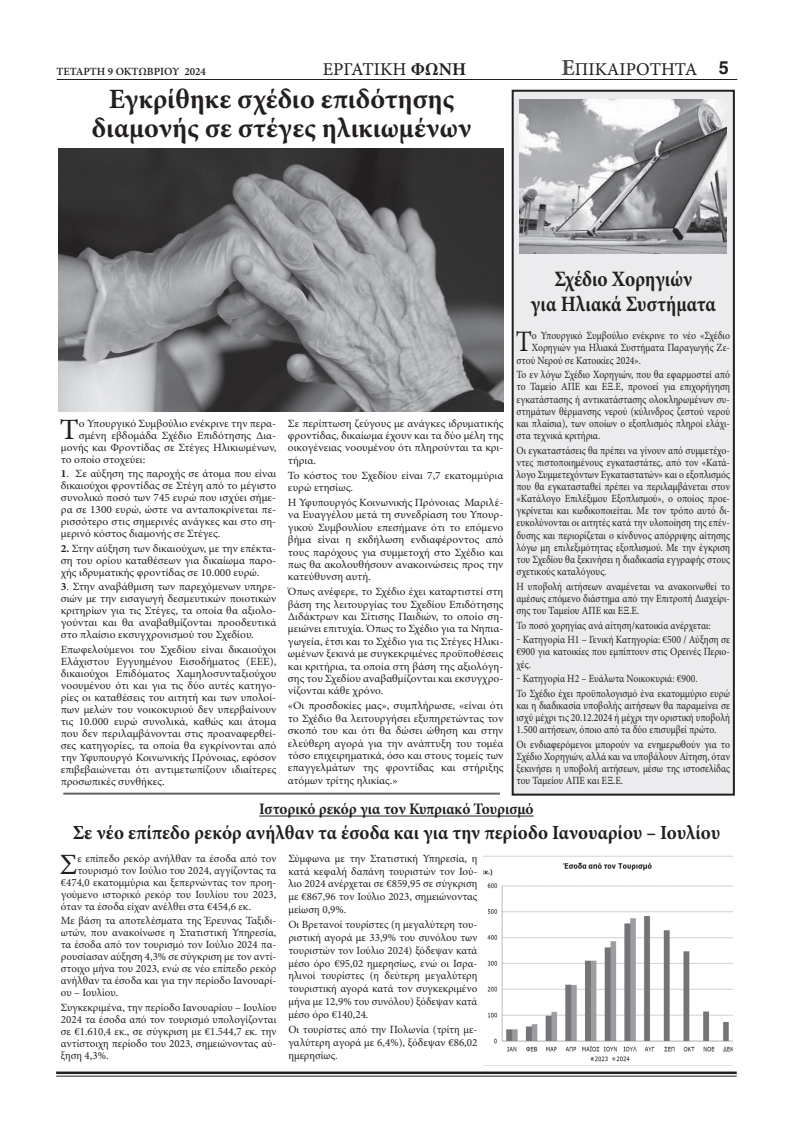
<style>
.page{position:relative;width:794px;height:1134px;background:#fff}
.page>*{position:absolute;margin:0;border:0;box-sizing:border-box;transform-origin:0 0}
.t1{font:29.7px "Minion Pro";color:#231f20;scale:.88 1}
.t2{font:29.5px "Minion Pro";color:#231f20}
.t3{font:29.5px "Minion Pro";color:#231f20;scale:1.04 1}
.t4{font:700 28px "Minion Pro";color:#231f20}
.t5{font:700 22px "Minion Pro";color:#231f20;scale:.88 1}
.t6{font:700 20px "Minion Pro";color:#231f20;scale:.95 1}
.t7{font:18px "Minion Pro Capt";color:#231f20}
.t8{font:700 18px "Helvetica";color:#231f20}
.t9{font:700 16px "Minion Pro";color:#231f20;scale:.95 1}
.t10{font:11px/12.4px "Minion Pro";color:#231f20;text-align:justify;scale:1.04 1}
.t11{font:11px/12.2px "Minion Pro";color:#231f20;text-align:justify;scale:.88 1}
.t12{font:11px/12.8px "Minion Pro";color:#231f20;text-align:justify}
.t13{font:600 11px "Minion Pro";color:#231f20}
.s1{font-family:"Minion Pro";font-weight:700}
.s2{font-family:"Minion Pro";font-weight:700;font-size:23px;color:#4b4c4d}
.s3{font-weight:700}
</style>
<div class="page">
<div style="left:512px;top:91px;width:222px;height:704px;background:#ececee"></div>
<div style="left:511px;top:90px;width:224px;height:706px;border:2px solid #231f20"></div>
<hr style="left:63px;top:793px;width:437px;height:2px;background:#231f20">
<hr style="left:259px;top:816px;width:274px;height:1px;background:#231f20">
<img style="left:520px;top:99px;width:206px;height:154px">
<img style="left:59px;top:149px;width:445px;height:263px">
<img style="left:483px;top:856px;width:249px;height:210px">
<hr style="left:56px;top:1071px;width:680px;height:3px;background:#231f20">
<hr style="left:56px;top:1076px;width:680px;height:1px;background:#231f20">
<hr style="left:57px;top:79px;width:680px;height:1px;background:#231f20">
<p class="t13" style="left:56px;top:64px;width:151px">ΤΕΤΑΡΤΗ 9 ΟΚΤΩΒΡΙΟΥ 2024</p>
<p class="t7" style="left:323px;top:58px;width:145px">ΕΡΓΑΤΙΚΗ <span class="s1">ΦΩΝΗ</span></p>
<p class="t7" style="left:561px;top:58px;width:137px"><span class="s2">E</span>ΠΙΚΑΙΡΟΤΗΤΑ</p>
<p class="t8" style="left:719px;top:57px;width:12px">5</p>
<p class="t4" style="left:109px;top:79px;width:347px">Εγκρίθηκε σχέδιο επιδότησης</p>
<p class="t4" style="left:92px;top:108px;width:381px">διαμονής σε στέγες ηλικιωμένων</p>
<p class="t5" style="left:554px;top:263px;width:158px">Σχέδιο Χορηγιών</p>
<p class="t5" style="left:530px;top:289px;width:212px">για Ηλιακά Συστήματα</p>
<p class="t1" style="left:516px;top:322px;width:20px">Τ</p>
<p class="t11" style="left:532px;top:330px;width:227px">ο Υπουργικό Συμβούλιο ενέκρινε το νέο «Σχέδιο</p>
<p class="t11" style="left:532px;top:342px;width:227px">Χορηγιών για Ηλιακά Συστήματα Παραγωγής Ζε-</p>
<p class="t11" style="left:516px;top:354px;width:143px">στού Νερού σε Κατοικίες 2024».</p>
<p class="t11" style="left:516px;top:369px;width:244px">Το εν λόγω Σχέδιο Χορηγιών, που θα εφαρμοστεί από το Ταμείο ΑΠΕ και ΕΞ.Ε, προνοεί για επιχορήγηση εγκατάστασης ή αντικατάστασης ολοκληρωμένων συ&shy;στημάτων θέρμανσης νερού (κύλινδρος ζεστού νερού και πλαίσια), των οποίων ο εξοπλισμός πληροί ελάχι&shy;στα τεχνικά κριτήρια.</p>
<p class="t11" style="left:516px;top:444px;width:244px">Οι εγκαταστάσεις θα πρέπει να γίνουν από συμμετέχο&shy;ντες πιστοποιημένους εγκαταστάτες, από τον «Κατά&shy;λογο Συμμετεχόντων Εγκαταστατών» και ο εξοπλισμός που θα εγκατασταθεί πρέπει να περιλαμβάνεται στον «Κατάλογο Επιλέξιμου Εξοπλισμού», ο οποίος προε&shy;γκρίνεται και κωδικοποιείται. Με τον τρόπο αυτό δι&shy;ευκολύνονται οι αιτητές κατά την υλοποίηση της επέν&shy;δυσης και περιορίζεται ο κίνδυνος απόρριψης αίτησης λόγω μη επιλεξιμότητας εξοπλισμού. Με την έγκριση του Σχεδίου θα ξεκινήσει η διαδικασία εγγραφής στους σχετικούς καταλόγους.</p>
<p class="t11" style="left:516px;top:580px;width:244px">Η υποβολή αιτήσεων αναμένεται να ανακοινωθεί το αμέσως επόμενο διάστημα από την Επιτροπή Διαχείρι&shy;σης του Ταμείου ΑΠΕ και ΕΞ.Ε.</p>
<p class="t11" style="left:516px;top:619px;width:222px">Το ποσό χορηγίας ανά αίτηση/κατοικία ανέρχεται:</p>
<p class="t11" style="left:516px;top:634px;width:244px">‒ Κατηγορία Η1 – Γενική Κατηγορία: €500 / Αύξηση σε €900 για κατοικίες που εμπίπτουν στις Ορεινές Περιο&shy;χές.</p>
<p class="t11" style="left:516px;top:673px;width:207px">‒ Κατηγορία Η2 – Ευάλωτα Νοικοκυριά: €900.</p>
<p class="t11" style="left:516px;top:687px;width:244px">Το Σχέδιο έχει προϋπολογισμό ένα εκατομμύριο ευρώ και η διαδικασία υποβολής αιτήσεων θα παραμείνει σε ισχύ μέχρι τις 20.12.2024 ή μέχρι την οριστική υποβολή 1.500 αιτήσεων, όποιο από τα δύο επισυμβεί πρώτο.</p>
<p class="t11" style="left:516px;top:738px;width:244px">Οι ενδιαφερόμενοι μπορούν να ενημερωθούν για το Σχέδιο Χορηγιών, αλλά και να υποβάλουν Αίτηση, όταν ξεκινήσει η υποβολή αιτήσεων, μέσω της ιστοσελίδας του Ταμείου ΑΠΕ και ΕΞ.Ε.</p>
<p class="t6" style="left:73px;top:819px;width:683px">Σε νέο επίπεδο ρεκόρ ανήλθαν τα έσοδα και για την περίοδο Ιανουαρίου – Ιουλίου</p>
<p class="t10" style="left:288px;top:417px;width:209px">Σε περίπτωση ζεύγους με ανάγκες ιδρυματικής φροντίδας, δικαίωμα έχουν και τα δύο μέλη της οικογένειας νοουμένου ότι πληρούνται τα κρι&shy;τήρια.</p>
<p class="t10" style="left:288px;top:469px;width:209px">Το κόστος του Σχεδίου είναι 7,7 εκατομμύρια ευρώ ετησίως.</p>
<p class="t10" style="left:288px;top:496px;width:209px">Η Υφυπουργός Κοινωνικής Πρόνοιας Μαριλέ&shy;να Ευαγγέλου μετά τη συνεδρίαση του Υπουρ&shy;γικού Συμβουλίου επεσήμανε ότι το επόμενο βήμα είναι η εκδήλωση ενδιαφέροντος από τους παρόχους για συμμετοχή στο Σχέδιο και πως θα ακολουθήσουν ανακοινώσεις προς την κατεύθυνση αυτή.</p>
<p class="t10" style="left:288px;top:586px;width:209px">Όπως ανέφερε, το Σχέδιο έχει καταρτιστεί στη βάση της λειτουργίας του Σχεδίου Επιδότησης Διδάκτρων και Σίτισης Παιδιών, το οποίο ση&shy;μειώνει επιτυχία. Όπως το Σχέδιο για τα Νηπια&shy;γωγεία, έτσι και το Σχέδιο για τις Στέγες Ηλικι&shy;ωμένων ξεκινά με συγκεκριμένες προϋποθέσεις και κριτήρια, τα οποία στη βάση της αξιολόγη&shy;σης του Σχεδίου αναβαθμίζονται και εκσυγχρο&shy;νίζονται κάθε χρόνο.</p>
<p class="t10" style="left:288px;top:700px;width:209px">«Οι προσδοκίες μας», συμπλήρωσε, «είναι ότι το Σχέδιο θα λειτουργήσει εξυπηρετώντας τον σκοπό του και ότι θα δώσει ώθηση και στην ελεύθερη αγορά για την ανάπτυξη του τομέα τόσο επιχειρηματικά, όσο και στους τομείς των επαγγελμάτων της φροντίδας και στήριξης ατόμων τρίτης ηλικίας.»</p>
<p class="t3" style="left:60px;top:409px;width:20px">Τ</p>
<p class="t10" style="left:79px;top:417px;width:191px">ο Υπουργικό Συμβούλιο ενέκρινε την περα-</p>
<p class="t10" style="left:79px;top:429px;width:191px">σμένη εβδομάδα Σχέδιο Επιδότησης Δια-</p>
<p class="t10" style="left:61px;top:441px;width:209px">μονής και Φροντίδας σε Στέγες Ηλικιωμένων,</p>
<p class="t10" style="left:61px;top:453px;width:83px">το οποίο στοχεύει:</p>
<p class="t10" style="left:61px;top:468px;width:209px;line-height:12px"><span class="s3">1</span>. Σε αύξηση της παροχής σε άτομα που είναι δικαιούχοι φροντίδας σε Στέγη από το μέγιστο συνολικό ποσό των 745 ευρώ που ισχύει σήμε&shy;ρα σε 1300 ευρώ, ώστε να ανταποκρίνεται πε&shy;ρισσότερο στις σημερινές ανάγκες και στο ση&shy;μερινό κόστος διαμονής σε Στέγες.</p>
<p class="t10" style="left:61px;top:542px;width:209px;line-height:12px"><span class="s3">2.</span> Στην αύξηση των δικαιούχων, με την επέκτα&shy;ση του ορίου καταθέσεων για δικαίωμα παρο&shy;χής ιδρυματικής φροντίδας σε 10.000 ευρώ.</p>
<p class="t10" style="left:61px;top:581px;width:209px;line-height:12px"><span class="s3">3</span>. Στην αναβάθμιση των παρεχόμενων υπηρε&shy;σιών με την εισαγωγή δεσμευτικών ποιοτικών κριτηρίων για τις Στέγες, τα οποία θα αξιολο&shy;γούνται και θα αναβαθμίζονται προοδευτικά στο πλαίσιο εκσυγχρονισμού του Σχεδίου.</p>
<p class="t10" style="left:61px;top:643px;width:209px;line-height:12px">Επωφελούμενοι του Σχεδίου είναι δικαιούχοι Ελάχιστου Εγγυημένου Εισοδήματος (ΕΕΕ), δικαιούχοι Επιδόματος Χαμηλοσυνταξιούχου νοουμένου ότι και για τις δύο αυτές κατηγο&shy;ρίες οι καταθέσεις του αιτητή και των υπολοί&shy;πων μελών του νοικοκυριού δεν υπερβαίνουν τις 10.000 ευρώ συνολικά, καθώς και άτομα που δεν περιλαμβάνονται στις προαναφερθεί&shy;σες κατηγορίες, τα οποία θα εγκρίνονται από την Υφυπουργό Κοινωνικής Πρόνοιας, εφόσον επιβεβαιώνεται ότι αντιμετωπίζουν ιδιαίτερες προσωπικές συνθήκες.</p>
<p class="t9" style="left:259px;top:798px;width:290px">Ιστορικό ρεκόρ για τον Κυπριακό Τουρισμό</p>
<p class="t2" style="left:60px;top:845px;width:19px">Σ</p>
<p class="t12" style="left:77px;top:852px;width:200px">ε επίπεδο ρεκόρ ανήλθαν τα έσοδα από τον</p>
<p class="t12" style="left:77px;top:864px;width:200px">τουρισμό τον Ιούλιο του 2024, αγγίζοντας τα</p>
<p class="t12" style="left:61px;top:876px;width:217px">€474,0 εκατομμύρια και ξεπερνώντας τον προη-</p>
<p class="t12" style="left:61px;top:888px;width:217px">γούμενο ιστορικό ρεκόρ του Ιουλίου του 2023,</p>
<p class="t12" style="left:61px;top:900px;width:191px">όταν τα έσοδα είχαν ανέλθει στα €454,6 εκ.</p>
<p class="t12" style="left:61px;top:915px;width:217px;line-height:12px">Με βάση τα αποτελέσματα της Έρευνας Ταξιδι&shy;ωτών, που ανακοίνωσε η Στατιστική Υπηρεσία, τα έσοδα από τον τουρισμό τον Ιούλιο 2024 πα&shy;ρουσίασαν αύξηση 4,3% σε σύγκριση με τον αντί&shy;στοιχο μήνα του 2023, ενώ σε νέο επίπεδο ρεκόρ ανήλθαν τα έσοδα και για την περίοδο Ιανουαρί&shy;ου – Ιουλίου.</p>
<p class="t12" style="left:61px;top:1001px;width:217px;line-height:12px">Συγκεκριμένα, την περίοδο Ιανουαρίου – Ιουλίου 2024 τα έσοδα από τον τουρισμό υπολογίζονται σε €1.610,4 εκ., σε σύγκριση με €1.544,7 εκ. την αντίστοιχη περίοδο του 2023, σημειώνοντας αύ&shy;ξηση 4,3%.</p>
<p class="t12" style="left:288px;top:852px;width:190px">Σύμφωνα με την Στατιστική Υπηρεσία, η κατά κεφαλή δαπάνη τουριστών τον Ιού&shy;λιο 2024 ανέρχεται σε €859,95 σε σύγκριση με €867,96 τον Ιούλιο 2023, σημειώνοντας μείωση 0,9%.</p>
<p class="t12" style="left:288px;top:918px;width:190px">Οι Βρετανοί τουρίστες (η μεγαλύτερη του&shy;ριστική αγορά με 33,9% του συνόλου των τουριστών τον Ιούλιο 2024) ξόδεψαν κατά μέσο όρο €95,02 ημερησίως, ενώ οι Ισρα&shy;ηλινοί τουρίστες (η δεύτερη μεγαλύτερη τουριστική αγορά κατά τον συγκεκριμένο μήνα με 12,9% του συνόλου) ξόδεψαν κατά μέσο όρο €140,24.</p>
<p class="t12" style="left:288px;top:1023px;width:190px">Οι τουρίστες από την Πολωνία (τρίτη με&shy;γαλύτερη αγορά με 6,4%), ξόδεψαν €86,02 ημερησίως.</p>
</div>
